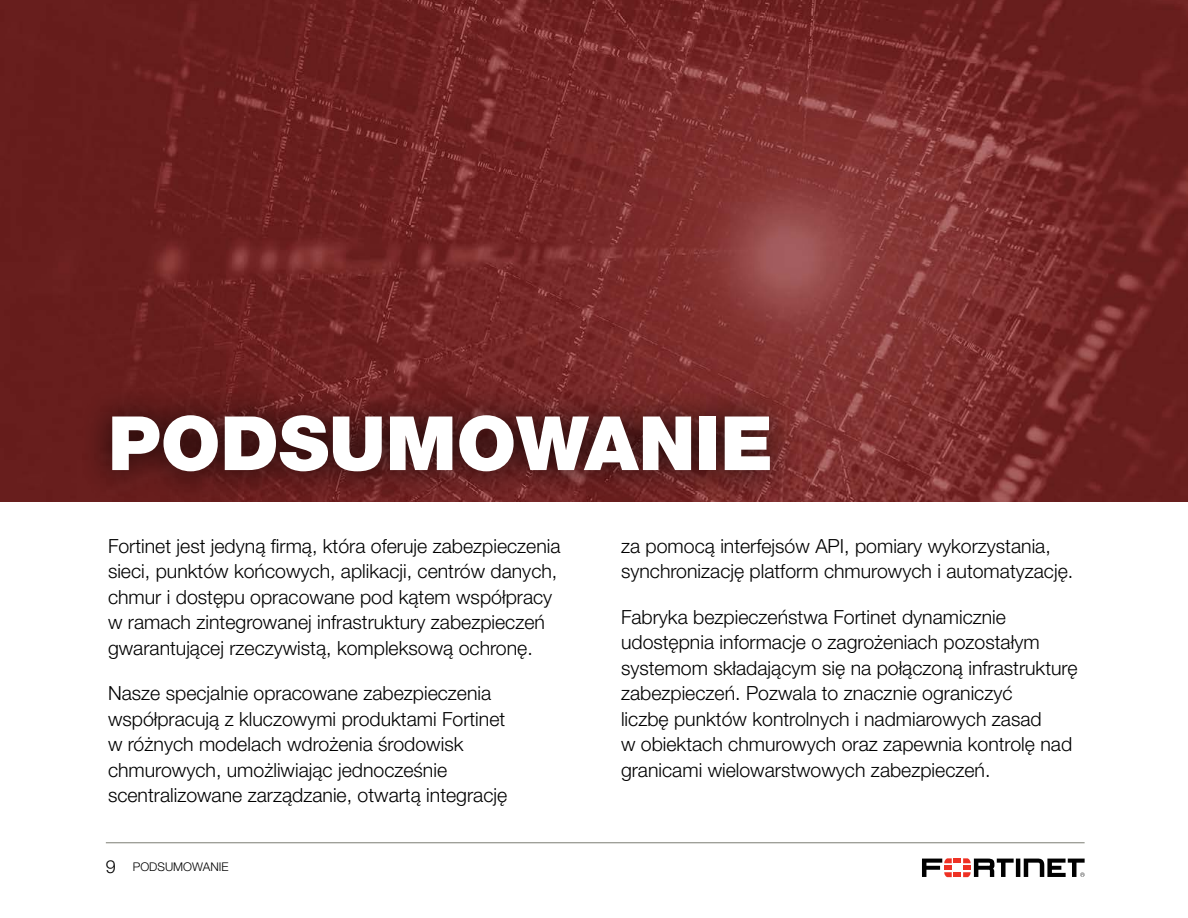
<style>
.page{position:relative;width:1188px;height:918px;background:#fff}
.page>*{position:absolute;margin:0;border:0;box-sizing:border-box;transform-origin:0 0}
.t1{font:900 75px "Helvetica Neue LT Pro";color:#fff}
.t2{font:300 19.5px/25.5px "Helvetica Neue LT Pro";color:#000}
.t3{font:300 12px "Helvetica Neue LT Pro";color:#000}
.s1{font-size:18px}
</style>
<div class="page">
<img style="left:0;top:0;width:1188px;height:501px">
<div style="left:80px;top:385px;width:720px;height:118px;background:#000;opacity:.75"></div>
<svg style="left:922px;top:858px;width:163px;height:19px"></svg>
<hr style="left:106px;top:842px;width:979px;height:1px;background:#7c7e74">
<h1 class="t1" style="left:108px;top:399px;width:667px">PODSUMOWANIE</h1>
<p class="t2" style="left:108px;top:533px;width:454px">Fortinet jest jedyną firmą, która oferuje zabezpieczenia sieci, punktów końcowych, aplikacji, centrów danych, chmur i dostępu opracowane pod kątem współpracy w ramach zintegrowanej infrastruktury zabezpieczeń gwarantującej rzeczywistą, kompleksową ochronę.</p>
<p class="t2" style="left:108px;top:680px;width:401px">Nasze specjalnie opracowane zabezpieczenia współpracują z kluczowymi produktami Fortinet w różnych modelach wdrożenia środowisk chmurowych, umożliwiając jednocześnie scentralizowane zarządzanie, otwartą integrację</p>
<p class="t3" style="left:106px;top:860px;width:124px"><span class="s1">9</span> PODSUMOWANIE</p>
<p class="t2" style="left:621px;top:533px;width:454px">za pomocą interfejsów API, pomiary wykorzystania, synchronizację platform chmurowych i automatyzację.</p>
<p class="t2" style="left:621px;top:604px;width:458px">Fabryka bezpieczeństwa Fortinet dynamicznie udostępnia informacje o zagrożeniach pozostałym systemom składającym się na połączoną infrastrukturę zabezpieczeń. Pozwala to znacznie ograniczyć<br>liczbę punktów kontrolnych i nadmiarowych zasad<br>w obiektach chmurowych oraz zapewnia kontrolę nad granicami wielowarstwowych zabezpieczeń.</p>
</div>
